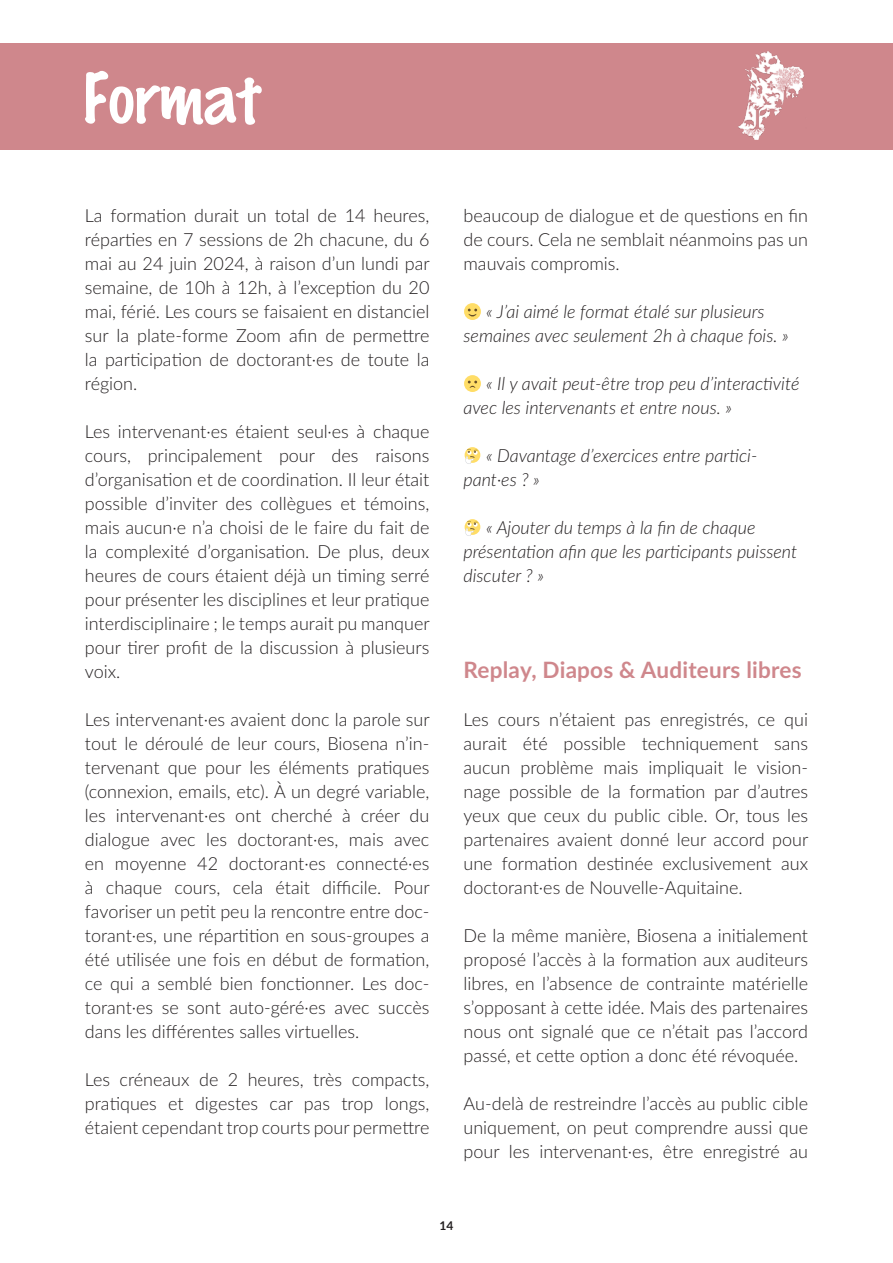
<style>
.page{position:relative;width:893px;height:1263px;background:#fff}
.page>*{position:absolute;margin:0;border:0;box-sizing:border-box;transform-origin:0 0}
.t1{font:700 22.5px "Lato";letter-spacing:.01em;color:#cf878c}
.t2{font:300 18px/24px "Lato";color:#231f20;text-align:justify}
.t3{font:italic 300 18px/24px "Lato";color:#231f20}
.t4{font:700 12px "Lato";color:#231f20}
</style>
<div class="page">
<div style="left:0;top:43px;width:893px;height:107px;background:#cf878c"></div>
<img style="left:739px;top:52px;width:66px;height:87px">
<svg style="left:85px;top:71px;width:177px;height:54px"></svg>
<p class="t2" style="left:85px;top:203px;width:346px">La formation durait un total de 14 heures, réparties en 7 sessions de 2h chacune, du 6 mai au 24 juin 2024, à raison d’un lundi par semaine, de 10h à 12h, à l’exception du 20 mai, férié. Les cours se faisaient en distanciel sur la plate-forme Zoom afin de permettre la participation de doctorant·es de toute la région.</p>
<p class="t2" style="left:85px;top:419px;width:346px">Les intervenant·es étaient seul·es à chaque cours, principalement pour des raisons d’organisation et de coordination. Il leur était possible d’inviter des collègues et témoins, mais aucun·e n’a choisi de le faire du fait de la complexité d’organisation. De plus, deux heures de cours étaient déjà un timing serré pour présenter les disciplines et leur pratique interdisciplinaire ; le temps aurait pu manquer pour tirer profit de la discussion à plusieurs voix.</p>
<p class="t2" style="left:85px;top:707px;width:346px">Les intervenant·es avaient donc la parole sur tout le déroulé de leur cours, Biosena n’in&shy;tervenant que pour les éléments pratiques (connexion, emails, etc). À un degré variable, les intervenant·es ont cherché à créer du dialogue avec les doctorant·es, mais avec en moyenne 42 doctorant·es connecté·es à chaque cours, cela était difficile. Pour favoriser un petit peu la rencontre entre doc&shy;torant·es, une répartition en sous-groupes a été utilisée une fois en début de formation, ce qui a semblé bien fonctionner. Les doc&shy;torant·es se sont auto-géré·es avec succès dans les différentes salles virtuelles.</p>
<p class="t2" style="left:85px;top:1067px;width:346px">Les créneaux de 2 heures, très compacts, pratiques et digestes car pas trop longs, étaient cependant trop courts pour permettre</p>
<p class="t2" style="left:463px;top:203px;width:346px">beaucoup de dialogue et de questions en fin de cours. Cela ne semblait néanmoins pas un mauvais compromis.</p>
<p class="t3" style="left:463px;top:299px;width:327px;text-align:center">« J’ai aimé le format étalé sur plusieurs semaines avec seulement 2h à chaque fois. »</p>
<p class="t3" style="left:463px;top:371px;width:337px;text-indent:23px">« Il y avait peut-être trop peu d’interactivité avec les intervenants et entre nous. »</p>
<p class="t3" style="left:463px;top:443px;width:295px;text-indent:23px">« Davantage d’exercices entre partici&shy;pant·es ? »</p>
<p class="t3" style="left:463px;top:515px;width:335px;text-indent:23px">« Ajouter du temps à la fin de chaque présentation afin que les participants puissent discuter ? »</p>
<p class="t1" style="left:463px;top:653px;width:340px">Replay, Diapos &amp; Auditeurs libres</p>
<p class="t2" style="left:463px;top:707px;width:346px">Les cours n’étaient pas enregistrés, ce qui aurait été possible techniquement sans aucun problème mais impliquait le vision&shy;nage possible de la formation par d’autres yeux que ceux du public cible. Or, tous les partenaires avaient donné leur accord pour une formation destinée exclusivement aux doctorant·es de Nouvelle-Aquitaine.</p>
<p class="t2" style="left:463px;top:923px;width:346px">De la même manière, Biosena a initialement proposé l’accès à la formation aux auditeurs libres, en l’absence de contrainte matérielle s’opposant à cette idée. Mais des partenaires nous ont signalé que ce n’était pas l’accord passé, et cette option a donc été révoquée.</p>
<p class="t2" style="left:463px;top:1091px;width:346px">Au-delà de restreindre l’accès au public cible uniquement, on peut comprendre aussi que pour les intervenant·es, être enregistré au</p>
<p class="t4" style="left:439px;top:1217px;width:15px">14</p>
</div>
